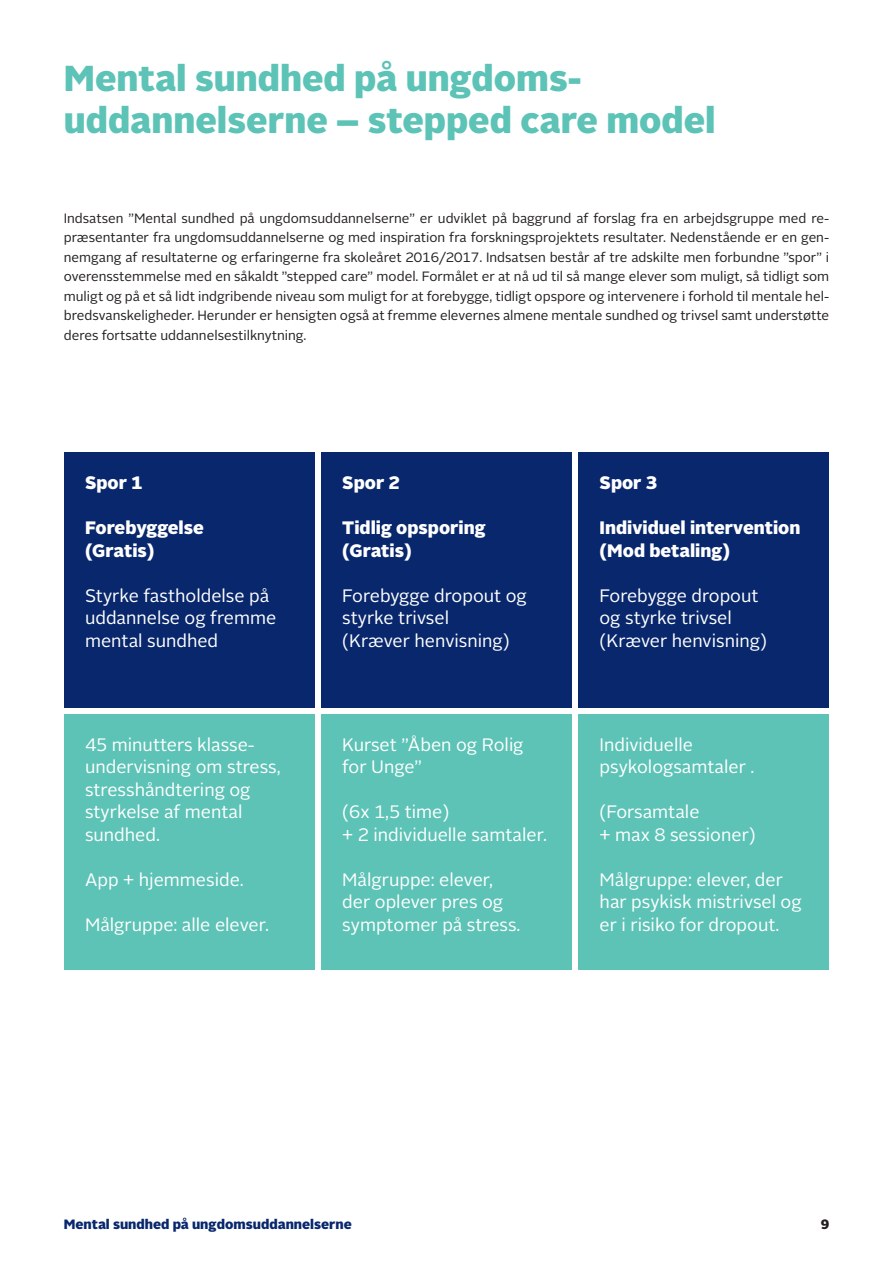
<style>
.page{position:relative;width:893px;height:1263px;background:#fff}
.page>*{position:absolute;margin:0;border:0;box-sizing:border-box;transform-origin:0 0}
.t1{font:900 36px/42px "Alright Sans";color:#5cc3b6}
.t2{font:18px/22.5px "Alright Sans";color:#fff}
.t3{font:900 18px/22.5px "Alright Sans";color:#fff}
.t4{font:13.5px/19.5px "Alright Sans";color:#231f20;text-align:justify}
.t5{font:900 13.5px "Alright Sans";color:#08276c}
.t6{font:900 13.5px "Alright Sans";color:#231f20}
</style>
<div class="page">
<div style="left:64px;top:453px;width:251px;height:255px;background:#08276c"></div>
<div style="left:64px;top:714px;width:251px;height:255px;background:#5cc3b6"></div>
<div style="left:321px;top:453px;width:251px;height:255px;background:#08276c"></div>
<div style="left:321px;top:714px;width:251px;height:255px;background:#5cc3b6"></div>
<div style="left:578px;top:453px;width:251px;height:255px;background:#08276c"></div>
<div style="left:578px;top:714px;width:251px;height:255px;background:#5cc3b6"></div>
<h1 class="t1" style="left:64px;top:58px;width:653px">Mental sundhed på ungdoms&shy;uddannelserne – stepped care model</h1>
<p class="t4" style="left:64px;top:209px;width:767px">Indsatsen ”Mental sundhed på ungdomsuddannelserne” er udviklet på baggrund af forslag fra en arbejdsgruppe med re&shy;præsentanter fra ungdomsuddannelserne og med inspiration fra forskningsprojektets resultater. Nedenstående er en gen&shy;nemgang af resultaterne og erfaringerne fra skoleåret 2016/2017. Indsatsen består af tre adskilte men forbundne ”spor” i overensstemmelse med en såkaldt ”stepped care” model. Formålet er at nå ud til så mange elever som muligt, så tidligt som muligt og på et så lidt indgribende niveau som muligt for at forebygge, tidligt opspore og intervenere i forhold til mentale hel&shy;bredsvanskeligheder. Herunder er hensigten også at fremme elevernes almene mentale sundhed og trivsel samt understøtte deres fortsatte uddannelsestilknytning.</p>
<h2 class="t3" style="left:85px;top:471px;width:59px">Spor 1</h2>
<h2 class="t3" style="left:85px;top:516px;width:120px">Forebyggelse (Gratis)</h2>
<h2 class="t2" style="left:85px;top:584px;width:193px">Styrke fastholdelse på uddannelse og fremme mental sundhed</h2>
<h2 class="t2" style="left:85px;top:733px;width:197px">45 minutters klasse&shy;undervisning om stress, stresshåndtering og styrkelse af mental sundhed.</h2>
<h2 class="t2" style="left:85px;top:868px;width:160px">App + hjemmeside.</h2>
<h2 class="t2" style="left:85px;top:913px;width:185px">Målgruppe: alle elever.</h2>
<h2 class="t3" style="left:342px;top:471px;width:59px">Spor 2</h2>
<h2 class="t3" style="left:342px;top:516px;width:145px">Tidlig opsporing (Gratis)</h2>
<h2 class="t2" style="left:342px;top:584px;width:186px">Forebygge dropout og styrke trivsel<br>(Kræver henvisning)</h2>
<h2 class="t2" style="left:342px;top:733px;width:183px">Kurset ”Åben og Rolig for Unge”</h2>
<h2 class="t2" style="left:342px;top:801px;width:206px">(6x 1,5 time)<br>+ 2 individuelle samtaler.</h2>
<h2 class="t2" style="left:342px;top:868px;width:180px">Målgruppe: elever, der oplever pres og symptomer på stress.</h2>
<h2 class="t3" style="left:600px;top:471px;width:59px">Spor 3</h2>
<h2 class="t3" style="left:600px;top:516px;width:202px">Individuel intervention (Mod betaling)</h2>
<h2 class="t2" style="left:600px;top:584px;width:169px">Forebygge dropout og styrke trivsel (Kræver henvisning)</h2>
<h2 class="t2" style="left:600px;top:733px;width:156px">Individuelle psykologsamtaler .</h2>
<h2 class="t2" style="left:600px;top:801px;width:158px">(Forsamtale<br>+ max 8 sessioner)</h2>
<h2 class="t2" style="left:600px;top:868px;width:204px">Målgruppe: elever, der har psykisk mistrivsel og er i risiko for dropout.</h2>
<p class="t5" style="left:64px;top:1214px;width:290px">Mental sundhed på ungdomsuddannelserne</p>
<p class="t6" style="left:821px;top:1214px;width:10px">9</p>
</div>
